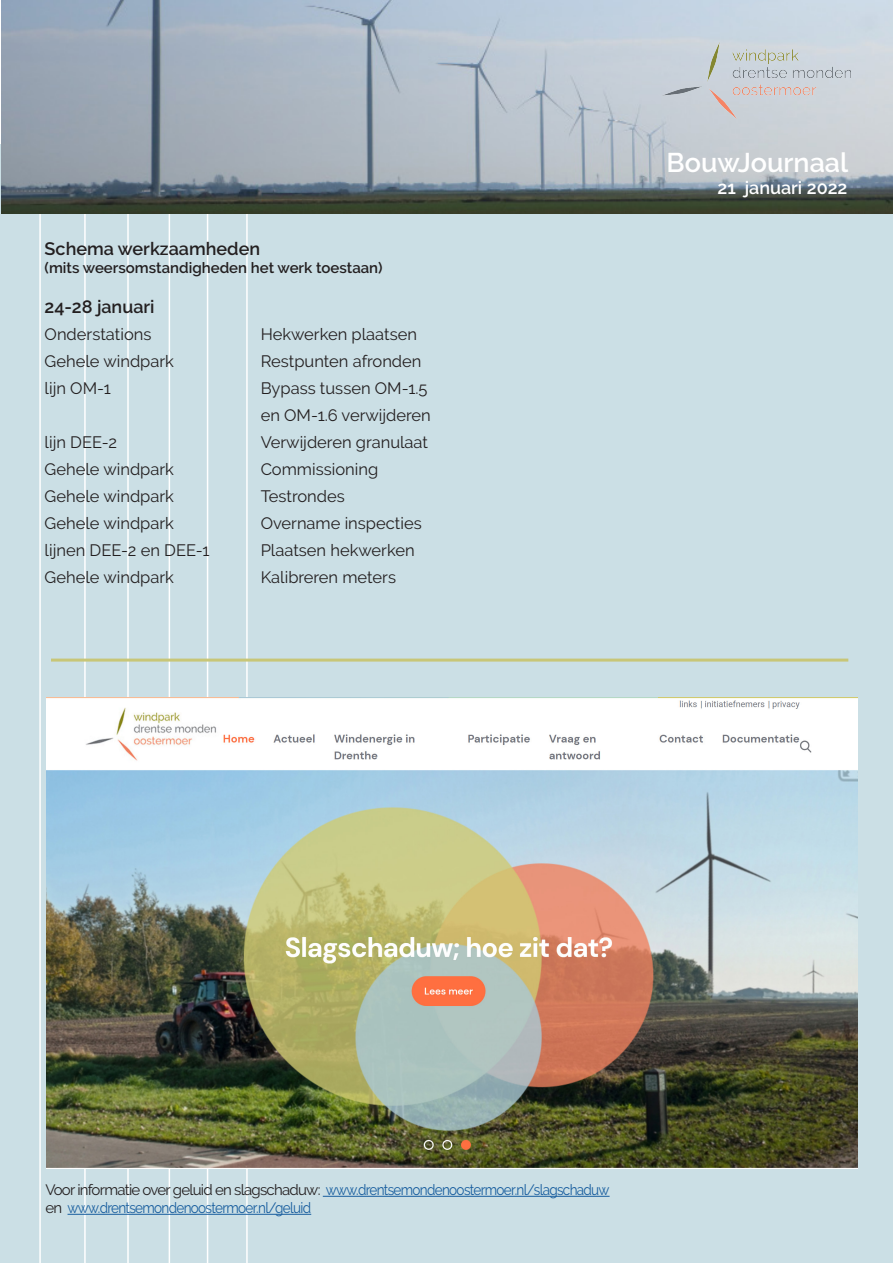
<style>
.page{position:relative;width:893px;height:1263px;background:#fff}
.page>*{position:absolute;margin:0;border:0;box-sizing:border-box;transform-origin:0 0}
.t1{font:600 27px "Raleway";color:#fff}
.t2{font:600 18px "Raleway";color:#231f20}
.t3{font:600 18px "Raleway";color:#fff}
.t4{font:16.5px/27px "Raleway";color:#231f20}
.t5{font:15px "Raleway";letter-spacing:-.05em;color:#175d9e;scale:.9 1}
.t6{font:600 15px "Raleway";color:#231f20}
.s1{color:#231f20}
</style>
<div class="page">
<div style="left:0;top:145px;width:893px;height:1118px;background:#cbdfe5"></div>
<hr style="left:39px;top:0;width:2px;height:1263px;background:#fff">
<hr style="left:84px;top:0;width:2px;height:1263px;background:#fff">
<hr style="left:127px;top:0;width:2px;height:1263px;background:#fff">
<hr style="left:169px;top:0;width:1px;height:1263px;background:#fff">
<hr style="left:207px;top:0;width:1px;height:1263px;background:#fff">
<hr style="left:246px;top:0;width:2px;height:1263px;background:#fff">
<img style="left:2px;top:0;width:891px;height:214px">
<img style="left:663px;top:43px;width:187px;height:76px">
<hr style="left:323px;top:1196px;width:287px;height:1px;background:#175d9e">
<hr style="left:68px;top:1214px;width:243px;height:1px;background:#175d9e">
<hr style="left:51px;top:659px;width:797px;height:3px;background:#c8c677">
<img style="left:47px;top:698px;width:810px;height:471px">
<p class="t2" style="left:45px;top:239px;width:217px">Schema werkzaamheden</p>
<p class="t6" style="left:45px;top:259px;width:339px">(mits weersomstandigheden het werk toestaan)</p>
<p class="t2" style="left:45px;top:296px;width:111px">24-28 januari</p>
<p class="t4" style="left:45px;top:320px;width:108px">Onderstations</p>
<p class="t4" style="left:261px;top:320px;width:158px">Hekwerken plaatsen</p>
<p class="t4" style="left:45px;top:347px;width:131px">Gehele windpark</p>
<p class="t4" style="left:261px;top:347px;width:162px">Restpunten afronden</p>
<p class="t4" style="left:45px;top:374px;width:68px">lijn OM-1</p>
<p class="t4" style="left:261px;top:374px;width:172px">Bypass tussen OM-1.5 en OM-1.6 verwijderen</p>
<p class="t4" style="left:45px;top:428px;width:74px">lijn DEE-2</p>
<p class="t4" style="left:261px;top:428px;width:169px">Verwijderen granulaat</p>
<p class="t4" style="left:45px;top:455px;width:131px">Gehele windpark</p>
<p class="t4" style="left:261px;top:455px;width:119px">Commissioning</p>
<p class="t4" style="left:45px;top:482px;width:131px">Gehele windpark</p>
<p class="t4" style="left:261px;top:482px;width:86px">Testrondes</p>
<p class="t4" style="left:45px;top:509px;width:131px">Gehele windpark</p>
<p class="t4" style="left:261px;top:509px;width:163px">Overname inspecties</p>
<p class="t4" style="left:45px;top:536px;width:166px">lijnen DEE-2 en DEE-1</p>
<p class="t4" style="left:261px;top:536px;width:155px">Plaatsen hekwerken</p>
<p class="t4" style="left:45px;top:563px;width:131px">Gehele windpark</p>
<p class="t4" style="left:261px;top:563px;width:137px">Kalibreren meters</p>
<p class="t1" style="left:667px;top:147px;width:183px">BouwJournaal</p>
<p class="t3" style="left:717px;top:177px;width:131px">21 januari 2022</p>
<p class="t5" style="left:45px;top:1181px;width:628px"><span class="s1">Voor informatie over geluid en slagschaduw:</span> www.drentsemondenoostermoer.nl/slagschaduw</p>
<p class="t5" style="left:45px;top:1199px;width:297px"><span class="s1">en</span> www.drentsemondenoostermoer.nl/geluid</p>
</div>
